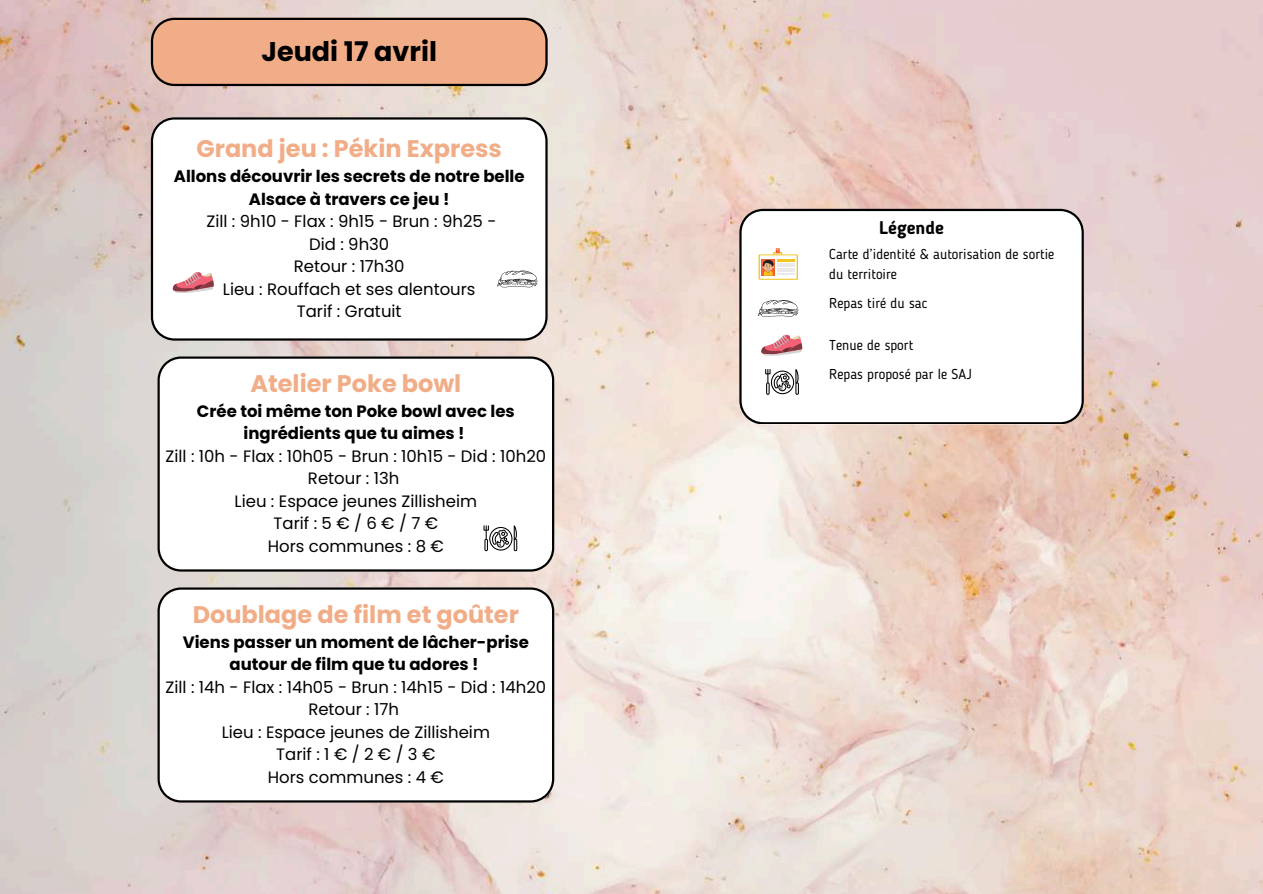
<style>
.page{position:relative;width:1263px;height:894px;background:#fff}
.page>*{position:absolute;margin:0;border:0;box-sizing:border-box;transform-origin:0 0}
.t1{font:700 27px "Poppins";color:#000}
.t2{font:700 24px "Poppins";color:#f1ad87}
.t3{font:700 18.15px "Blogger Sans";color:#000}
.t4{font:16.5px/22.5px "Poppins";color:#000;text-align:center}
.t5{font:700 16.5px/22.5px "Poppins";color:#000;text-align:center}
.t6{font:14.25px/20.1px "Blogger Sans";color:#000}
</style>
<div class="page">
<img style="left:0;top:0;width:1263px;height:893px">
<svg style="left:157px;top:356px;width:397px;height:215px"></svg>
<svg style="left:151px;top:18px;width:397px;height:68px"></svg>
<svg style="left:151px;top:117px;width:397px;height:223px"></svg>
<svg style="left:739px;top:209px;width:345px;height:215px"></svg>
<svg style="left:765px;top:369px;width:34px;height:26px"></svg>
<svg style="left:761px;top:333px;width:42px;height:22px"></svg>
<svg style="left:758px;top:300px;width:40px;height:17px"></svg>
<svg style="left:759px;top:254px;width:39px;height:26px"></svg>
<div style="left:760px;top:255px;width:37px;height:24px;background:#fff"></div>
<svg style="left:761px;top:259px;width:14px;height:17px"></svg>
<hr style="left:777px;top:259px;width:18px;height:3px;background:#f2c520">
<svg style="left:773px;top:248px;width:10px;height:6px"></svg>
<svg style="left:762px;top:260px;width:33px;height:15px"></svg>
<svg style="left:497px;top:270px;width:41px;height:17px"></svg>
<svg style="left:483px;top:525px;width:34px;height:26px"></svg>
<svg style="left:173px;top:270px;width:41px;height:23px"></svg>
<svg style="left:157px;top:587px;width:397px;height:215px"></svg>
<h1 class="t1" style="left:261px;top:32px;width:177px">Jeudi 17 avril</h1>
<h2 class="t2" style="left:196px;top:132px;width:307px">Grand jeu : Pékin Express</h2>
<p class="t5" style="left:174px;top:165px;width:352px">Allons découvrir les secrets de notre belle<br>Alsace à travers ce jeu !</p>
<p class="t4" style="left:206px;top:210px;width:292px">Zill : 9h10 - Flax : 9h15 - Brun : 9h25 -<br>Did : 9h30<br>Retour : 17h30<br>Lieu : Rouffach et ses alentours<br>Tarif : Gratuit</p>
<h2 class="t2" style="left:250px;top:367px;width:212px">Atelier Poke bowl</h2>
<p class="t5" style="left:197px;top:400px;width:319px">Crée toi même ton Poke bowl avec les ingrédients que tu aimes !</p>
<p class="t4" style="left:166px;top:445px;width:382px">Zill : 10h - Flax : 10h05 - Brun : 10h15 - Did : 10h20<br>Retour : 13h<br>Lieu : Espace jeunes Zillisheim<br>Tarif:5€/6€/7€<br>Hors communes : 8 €</p>
<h2 class="t2" style="left:193px;top:597px;width:328px">Doublage de film et goûter</h2>
<p class="t5" style="left:183px;top:630px;width:348px">Viens passer un moment de lâcher-prise autour de film que tu adores !</p>
<p class="t4" style="left:166px;top:675px;width:382px">Zill : 14h - Flax : 14h05 - Brun : 14h15 - Did : 14h20<br>Retour : 17h<br>Lieu : Espace jeunes de Zillisheim<br>Tarif:1€/2€/3€<br>Hors communes : 4 €</p>
<p class="t3" style="left:879px;top:220px;width:67px">Légende</p>
<p class="t6" style="left:829px;top:245px;width:227px">Carte d’identité &amp; autorisation de sortie du territoire</p>
<p class="t6" style="left:829px;top:294px;width:100px">Repas tiré du sac</p>
<p class="t6" style="left:829px;top:332px;width:144px;line-height:28.8px">Tenue de sport<br>Repas proposé par le SAJ</p>
</div>
